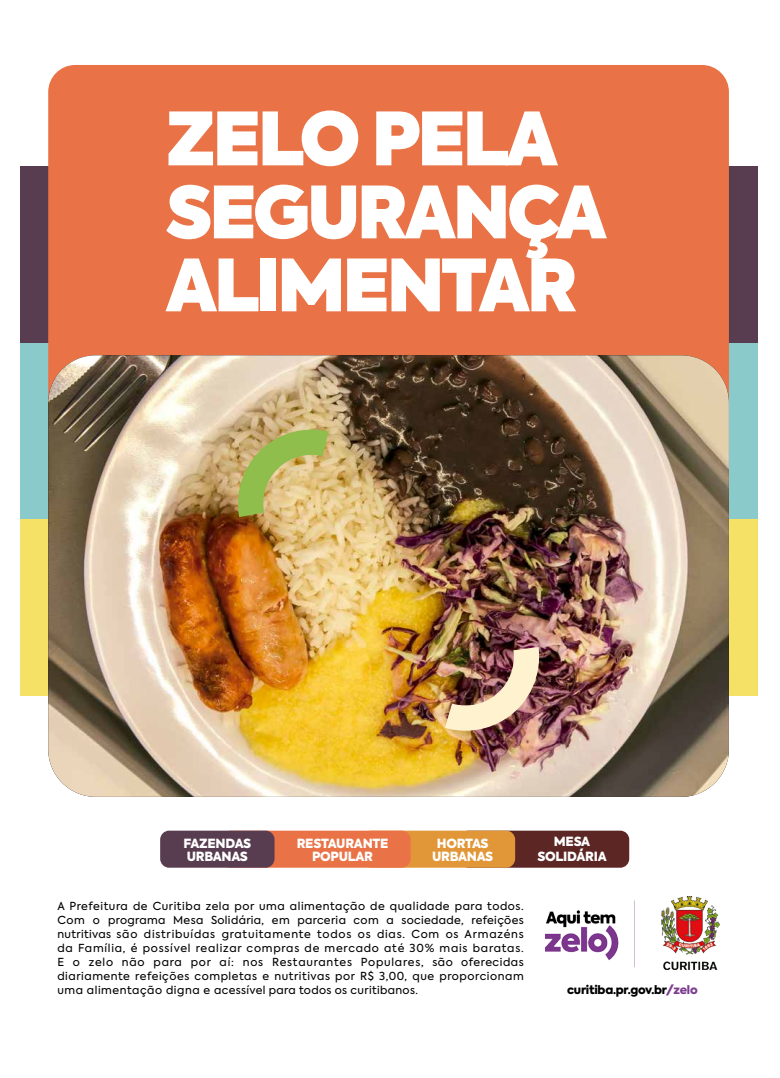
<style>
.page{position:relative;width:780px;height:1078px;background:#fff}
.page>*{position:absolute;margin:0;border:0;box-sizing:border-box;transform-origin:0 0}
.t1{font:800 72.9px "Axiforma";letter-spacing:-.05em;color:#fff}
.t2{font:800 71.4px/72.9px "Axiforma";letter-spacing:-.05em;color:#fff}
.t3{font:900 12.6px/12.8px "Axiforma";letter-spacing:-.02em;color:#fff;text-align:center}
.t4{font:900 11.6px "Axiforma";letter-spacing:-.02em;color:#000}
.t5{font:11px/14px "Axiforma";letter-spacing:.03em;color:#000;text-align:justify}
.s1{color:#7d3d8f}
</style>
<div class="page">
<div style="left:20px;top:519px;width:737px;height:176px;background:#f4e166"></div>
<div style="left:20px;top:343px;width:737px;height:176px;background:#8bcaca"></div>
<div style="left:20px;top:167px;width:737px;height:176px;background:#583c4f"></div>
<div style="left:48px;top:65px;width:681px;height:290px;background:#e97346"></div>
<img style="left:48px;top:355px;width:681px;height:441px">
<svg style="left:234px;top:427px;width:94px;height:90px;background:#bdb96b"></svg>
<img style="left:445px;top:647px;width:97px;height:86px">
<img style="left:545px;top:896px;width:174px;height:72px">
<div style="left:459px;top:830px;width:170px;height:37px;background:#5c2624;border-radius:9px"></div>
<div style="left:362px;top:830px;width:153px;height:37px;background:#e19737;border-radius:9px"></div>
<div style="left:221px;top:830px;width:189px;height:37px;background:#e97346;border-radius:9px"></div>
<div style="left:160px;top:830px;width:114px;height:37px;background:#583c4f;border-radius:9px"></div>
<h1 class="t1" style="left:165px;top:85px;width:394px">ZELO PELA</h1>
<h2 class="t2" style="left:165px;top:177px;width:443px">SEGURANÇA<br>ALIMENTAR</h2>
<p class="t3" style="left:183px;top:837px;width:69px;text-align:left">FAZENDAS<br>URBANAS</p>
<p class="t3" style="left:297px;top:837px;width:93px">RESTAURANTE<br>POPULAR</p>
<p class="t3" style="left:537px;top:833px;width:71px;line-height:14.8px">MESA<br>SOLIDÁRIA</p>
<p class="t3" style="left:432px;top:837px;width:63px">HORTAS<br>URBANAS</p>
<p class="t5" style="left:57px;top:899px;width:468px">A Prefeitura de Curitiba zela por uma alimentação de qualidade para todos.<br>Com o programa Mesa Solidária, em parceria com a sociedade, refeições nutritivas são distribuídas gratuitamente todos os dias. Com os Armazéns da Família, é possível realizar compras de mercado até 30% mais baratas.<br>E o zelo não para por aí: nos Restaurantes Populares, são oferecidas diariamente refeições completas e nutritivas por R$ 3,00, que proporcionam uma alimentação digna e acessível para todos os curitibanos.</p>
<p class="t4" style="left:567px;top:981px;width:132px">curitiba.pr.gov.br<span class="s1">/zelo</span></p>
</div>
